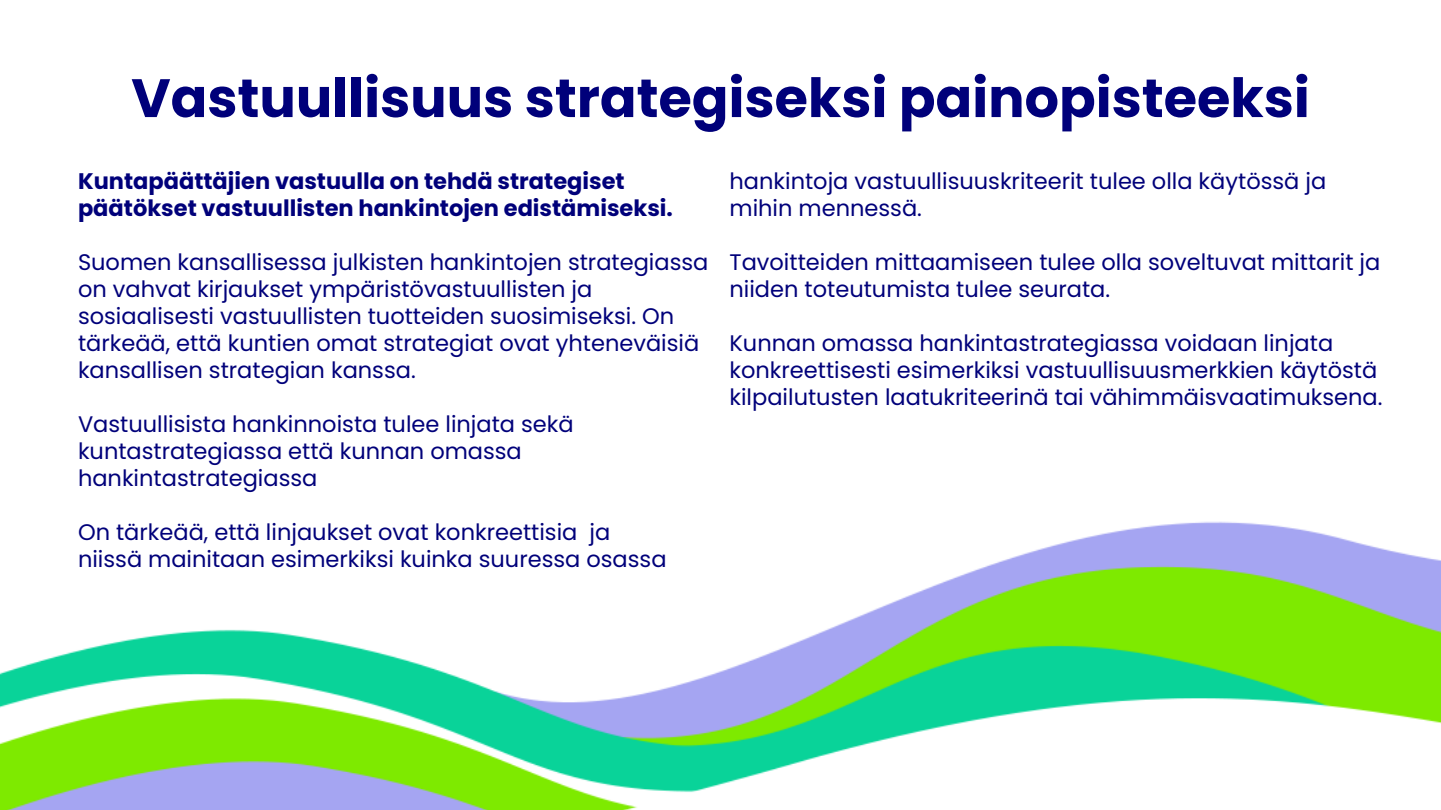
<style>
.page{position:relative;width:1441px;height:810px;background:#fff}
.page>*{position:absolute;margin:0;border:0;box-sizing:border-box;transform-origin:0 0}
.t1{font:700 54px "Poppins";color:#00007a}
.t2{font:22.5px/27px "Poppins";color:#00007a}
.t3{font:700 22.5px/27px "Poppins";color:#00007a}
</style>
<div class="page">
<img style="left:0;top:521px;width:1440px;height:289px">
<h1 class="t1" style="left:131px;top:67px;width:1179px">Vastuullisuus strategiseksi painopisteeksi</h1>
<p class="t3" style="left:78px;top:167px;width:596px">Kuntapäättäjien vastuulla on tehdä strategiset päätökset vastuullisten hankintojen edistämiseksi.</p>
<p class="t2" style="left:78px;top:248px;width:632px">Suomen kansallisessa julkisten hankintojen strategiassa on vahvat kirjaukset ympäristövastuullisten ja sosiaalisesti vastuullisten tuotteiden suosimiseksi. On tärkeää, että kuntien omat strategiat ovat yhteneväisiä kansallisen strategian kanssa.</p>
<p class="t2" style="left:78px;top:410px;width:497px">Vastuullisista hankinnoista tulee linjata sekä kuntastrategiassa että kunnan omassa hankintastrategiassa</p>
<p class="t2" style="left:78px;top:518px;width:590px">On tärkeää, että linjaukset ovat konkreettisia ja niissä mainitaan esimerkiksi kuinka suuressa osassa</p>
<p class="t2" style="left:729px;top:167px;width:598px">hankintoja vastuullisuuskriteerit tulee olla käytössä ja mihin mennessä.</p>
<p class="t2" style="left:729px;top:248px;width:652px">Tavoitteiden mittaamiseen tulee olla soveltuvat mittarit ja niiden toteutumista tulee seurata.</p>
<p class="t2" style="left:729px;top:329px;width:654px">Kunnan omassa hankintastrategiassa voidaan linjata konkreettisesti esimerkiksi vastuullisuusmerkkien käytöstä kilpailutusten laatukriteerinä tai vähimmäisvaatimuksena.</p>
</div>
